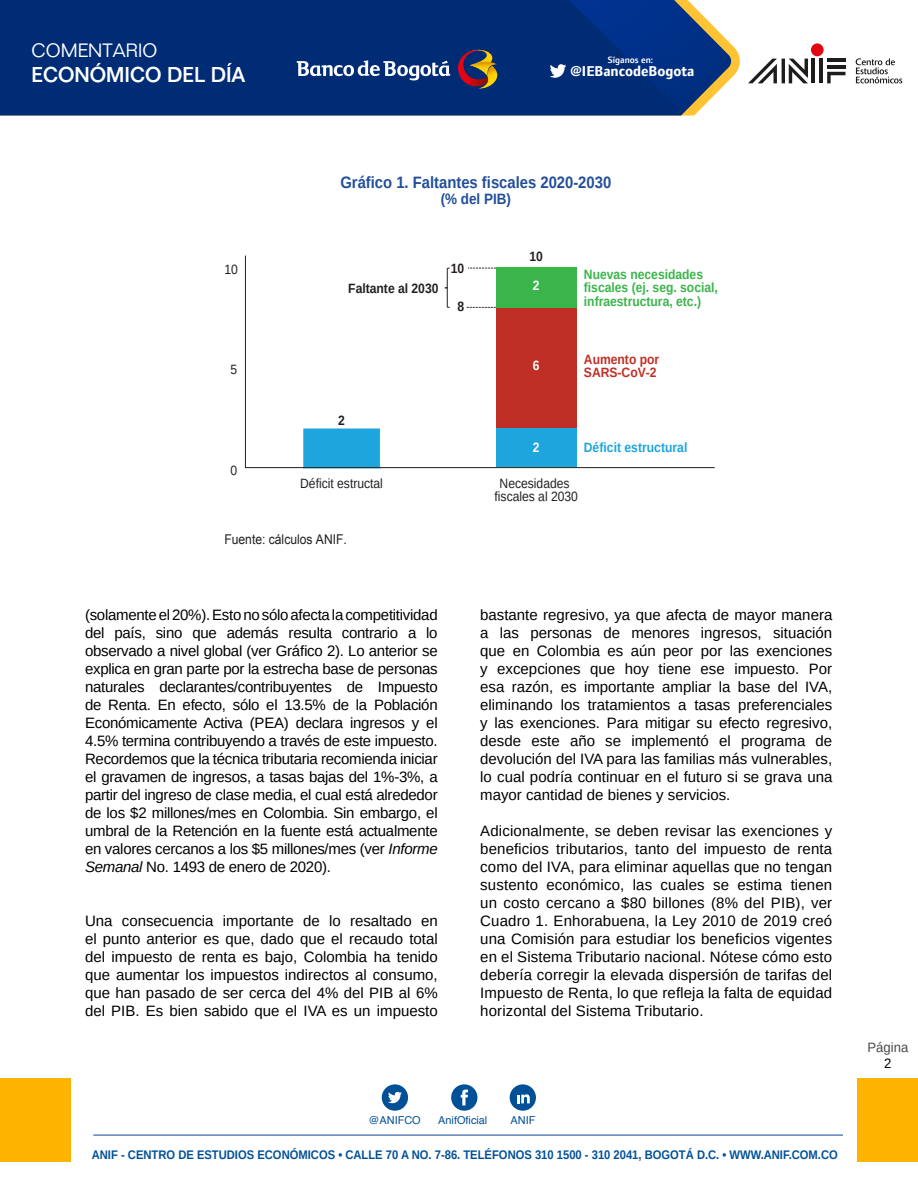
<style>
.page{position:relative;width:918px;height:1188px;background:#fff}
.page>*{position:absolute;margin:0;border:0;box-sizing:border-box;transform-origin:0 0}
.t1{font:500 21px "Folio Std";color:#fff;scale:.96 1}
.t2{font:300 18.9px "Folio Std";color:#fff}
.t3{font:700 16.5px "Arimo";color:#204e99;scale:.9 1}
.t4{font:15px/18px "Arimo";color:#000;text-align:justify}
.t5{font:700 15px "Arimo";color:#204e99;scale:.9 1}
.t6{font:700 14.7px "Foundry Form Sans OT2 W04";color:#fff}
.t7{font:700 13.5px/13.5px "Arimo";color:#3ab54a;scale:.9 1}
.t8{font:13.5px/13.5px "Arimo";color:#231f20;text-align:center;scale:.9 1}
.t9{font:13.5px "Arial";color:#231f20;scale:.9 1}
.t10{font:700 13.5px "Arimo";color:#231f20;scale:.9 1}
.t11{font:700 13.5px/13.5px "Arimo";color:#c02f25;scale:.9 1}
.t12{font:700 13.5px "Arimo";color:#1da5de;scale:.9 1}
.t13{font:13.5px "Arimo";color:#4a4a4a}
.t14{font:700 13.5px "Arimo";color:#fff;scale:.9 1}
.t15{font:13.5px "Arimo";color:#000}
.t16{font:700 12.45px "Arimo";color:#005098;scale:.9 1}
.t17{font:10.95px "Helvetica";color:#005098}
.t18{font:600 9.45px "Foundry Form Sans OT2 W04";color:#fff}
.s1{font-style:italic}
</style>
<div class="page">
<div style="left:0;top:0;width:458px;height:116px;background:#002c75"></div>
<svg style="left:856px;top:58px;width:46px;height:25px"></svg>
<div style="left:811px;top:43px;width:13px;height:13px;background:#e30613;border-radius:50%"></div>
<hr style="left:827px;top:59px;width:18px;height:3px;background:#1d1d1b">
<svg style="left:827px;top:72px;width:18px;height:11px"></svg>
<hr style="left:827px;top:65px;width:18px;height:4px;background:#1d1d1b">
<hr style="left:782px;top:59px;width:3px;height:24px;background:#1d1d1b">
<svg style="left:748px;top:59px;width:29px;height:24px"></svg>
<svg style="left:789px;top:59px;width:19px;height:24px"></svg>
<hr style="left:812px;top:59px;width:3px;height:24px;background:#1d1d1b">
<hr style="left:819px;top:59px;width:4px;height:24px;background:#1d1d1b">
<svg style="left:296px;top:60px;width:154px;height:20px"></svg>
<svg style="left:458px;top:0;width:274px;height:116px;background:#1e417d"></svg>
<div style="left:0;top:1078px;width:71px;height:83px;background:#ffb401"></div>
<div style="left:857px;top:1078px;width:61px;height:83px;background:#ffb401"></div>
<div style="left:382px;top:1084px;width:26px;height:27px;background:#005098;border-radius:13px"></div>
<svg style="left:388px;top:1092px;width:14px;height:11px"></svg>
<div style="left:451px;top:1084px;width:26px;height:27px;background:#005098;border-radius:13px"></div>
<svg style="left:461px;top:1090px;width:7px;height:15px"></svg>
<div style="left:510px;top:1084px;width:26px;height:27px;background:#005098;border-radius:13px"></div>
<svg style="left:517px;top:1094px;width:13px;height:9px"></svg>
<hr style="left:93px;top:1135px;width:750px;height:1px;background:#0f4496">
<svg style="left:245px;top:255px;width:470px;height:213px"></svg>
<p class="t2" style="left:32px;top:39px;width:127px">COMENTARIO</p>
<h1 class="t1" style="left:32px;top:62px;width:224px">ECONÓMICO DEL DÍA</h1>
<p class="t6" style="left:571px;top:62px;width:125px">@IEBancodeBogota</p>
<p class="t18" style="left:608px;top:54px;width:47px">Síganos en:</p>
<p class="t3" style="left:340px;top:171px;width:302px">Gráfico 1. Faltantes fiscales 2020-2030</p>
<p class="t5" style="left:441px;top:188px;width:80px">(% del PIB)</p>
<p class="t8" style="left:224px;top:263px;width:16px">10</p>
<p class="t10" style="left:348px;top:279px;width:102px">Faltante al 2030</p>
<p class="t10" style="left:451px;top:259px;width:16px">10</p>
<p class="t10" style="left:458px;top:297px;width:9px">8</p>
<p class="t8" style="left:231px;top:363px;width:9px">5</p>
<p class="t8" style="left:231px;top:463px;width:9px">0</p>
<p class="t10" style="left:338px;top:411px;width:9px">2</p>
<p class="t8" style="left:300px;top:476px;width:94px">Déficit estructal</p>
<p class="t9" style="left:224px;top:531px;width:138px">Fuente: cálculos ANIF.</p>
<p class="t10" style="left:530px;top:247px;width:16px">10</p>
<p class="t14" style="left:533px;top:276px;width:9px">2</p>
<p class="t7" style="left:584px;top:268px;width:150px">Nuevas necesidades fiscales (ej. seg. social, infraestructura, etc.)</p>
<p class="t14" style="left:533px;top:356px;width:9px">6</p>
<p class="t11" style="left:584px;top:352px;width:85px">Aumento por<br>SARS-CoV-2</p>
<p class="t14" style="left:533px;top:438px;width:9px">2</p>
<p class="t12" style="left:584px;top:438px;width:116px">Déficit estructural</p>
<p class="t8" style="left:495px;top:476px;width:94px">Necesidades fiscales al 2030</p>
<p class="t4" style="left:85px;top:606px;width:354px">(solamente el 20%). Esto no sólo afecta la competitividad del país, sino que además resulta contrario a lo observado a nivel global (ver Gráfico 2). Lo anterior se explica en gran parte por la estrecha base de personas naturales declarantes/contribuyentes de Impuesto de Renta. En efecto, sólo el 13.5% de la Población Económicamente Activa (PEA) declara ingresos y el 4.5% termina contribuyendo a través de este impuesto.<br>Recordemos que la técnica tributaria recomienda iniciar el gravamen de ingresos, a tasas bajas del 1%-3%, a partir del ingreso de clase media, el cual está alrededor de los $2 millones/mes en Colombia. Sin embargo, el umbral de la Retención en la fuente está actualmente en valores cercanos a los $5 millones/mes (ver <span class="s1">Informe Semanal</span> No. 1493 de enero de 2020).</p>
<p class="t4" style="left:85px;top:912px;width:354px">Una consecuencia importante de lo resaltado en el punto anterior es que, dado que el recaudo total del impuesto de renta es bajo, Colombia ha tenido que aumentar los impuestos indirectos al consumo, que han pasado de ser cerca del 4% del PIB al 6% del PIB. Es bien sabido que el IVA es un impuesto</p>
<p class="t4" style="left:480px;top:606px;width:354px">bastante regresivo, ya que afecta de mayor manera a las personas de menores ingresos, situación que en Colombia es aún peor por las exenciones y excepciones que hoy tiene ese impuesto. Por esa razón, es importante ampliar la base del IVA, eliminando los tratamientos a tasas preferenciales y las exenciones. Para mitigar su efecto regresivo, desde este año se implementó el programa de devolución del IVA para las familias más vulnerables, lo cual podría continuar en el futuro si se grava una mayor cantidad de bienes y servicios.</p>
<p class="t4" style="left:480px;top:822px;width:354px">Adicionalmente, se deben revisar las exenciones y beneficios tributarios, tanto del impuesto de renta como del IVA, para eliminar aquellas que no tengan sustento económico, las cuales se estima tienen un costo cercano a $80 billones (8% del PIB), ver Cuadro 1. Enhorabuena, la Ley 2010 de 2019 creó una Comisión para estudiar los beneficios vigentes en el Sistema Tributario nacional. Nótese cómo esto debería corregir la elevada dispersión de tarifas del Impuesto de Renta, lo que refleja la falta de equidad horizontal del Sistema Tributario.</p>
<p class="t17" style="left:368px;top:1112px;width:54px">@ANIFCO</p>
<p class="t17" style="left:438px;top:1112px;width:51px">AnifOficial</p>
<p class="t17" style="left:511px;top:1112px;width:26px">ANIF</p>
<p class="t16" style="left:92px;top:1146px;width:830px">ANIF - CENTRO DE ESTUDIOS ECONÓMICOS • CALLE 70 A NO. 7-86. TELÉFONOS 310 1500 - 310 2041, BOGOTÁ D.C. • WWW.ANIF.COM.CO</p>
<p class="t13" style="left:868px;top:1038px;width:42px">Página</p>
<p class="t15" style="left:884px;top:1055px;width:9px">2</p>
</div>
